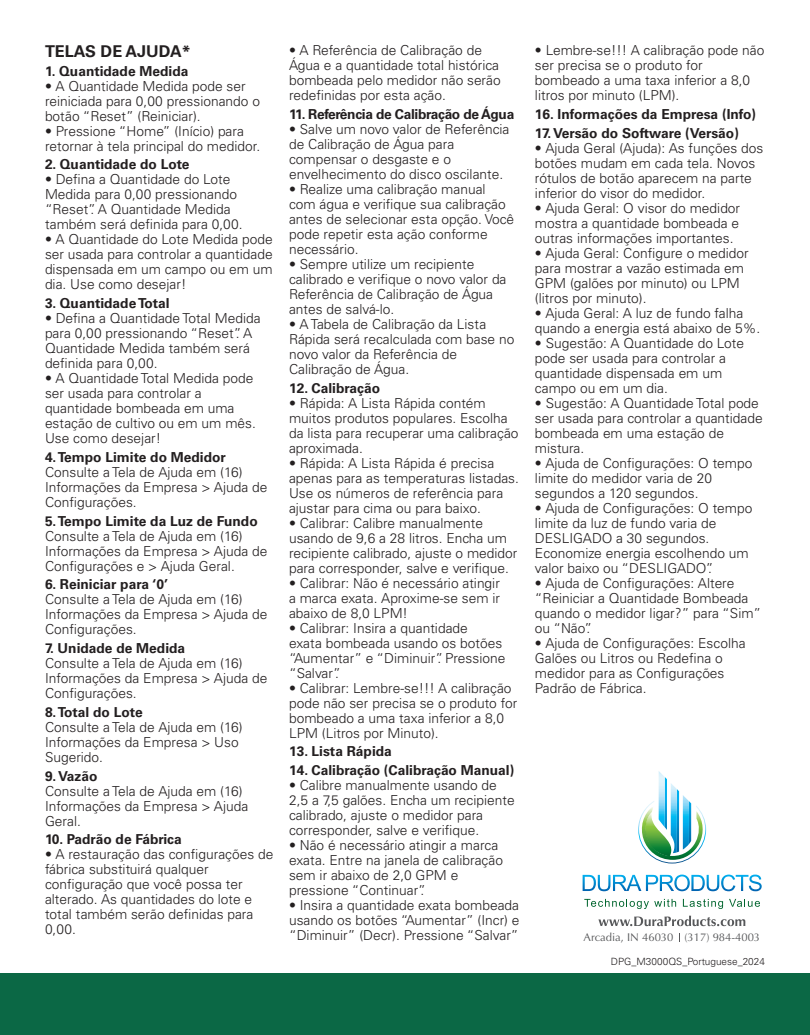
<style>
.page{position:relative;width:810px;height:1035px;background:#fff}
.page>*{position:absolute;margin:0;border:0;box-sizing:border-box;transform-origin:0 0}
.t1{font:700 16.25px "Univers LT Std";color:#231f20}
.t2{font:300 13.75px/15px "Univers LT Std";color:#231f20}
.t3{font:700 13.75px "Univers LT Std";color:#231f20}
.t4{font:700 13.75px "Univers LT Std";letter-spacing:-.025em;color:#231f20}
.t5{font:11.25px "Optima";color:#57585a}
.t6{font:300 10px "Univers LT Std";color:#231f20}
</style>
<div class="page">
<div style="left:0;top:973px;width:810px;height:62px;background:#0b6845"></div>
<svg style="left:638px;top:771px;width:69px;height:93px"></svg>
<svg style="left:583px;top:875px;width:179px;height:16px"></svg>
<svg style="left:584px;top:899px;width:92px;height:10px"></svg>
<svg style="left:683px;top:899px;width:40px;height:10px"></svg>
<svg style="left:729px;top:899px;width:31px;height:8px"></svg>
<svg style="left:598px;top:916px;width:147px;height:10px"></svg>
<p class="t1" style="left:45px;top:42px;width:147px">TELAS DE AJUDA*</p>
<p class="t3" style="left:45px;top:63px;width:145px">1. Quantidade Medida</p>
<p class="t2" style="left:45px;top:78px;width:217px">• A Quantidade Medida pode ser reiniciada para 0,00 pressionando o botão “Reset” (Reiniciar).</p>
<p class="t2" style="left:45px;top:123px;width:217px">• Pressione “Home” (Início) para retornar à tela principal do medidor.</p>
<p class="t3" style="left:45px;top:156px;width:146px">2. Quantidade do Lote</p>
<p class="t2" style="left:45px;top:172px;width:199px">• Defina a Quantidade do Lote<br>Medida para 0,00 pressionando “Reset”. A Quantidade Medida também será definida para 0,00.</p>
<p class="t2" style="left:45px;top:232px;width:229px;text-align:justify">• A Quantidade do Lote Medida pode ser usada para controlar a quantidade dispensada em um campo ou em um dia. Use como desejar!</p>
<p class="t3" style="left:45px;top:295px;width:126px">3. Quantidade Total</p>
<p class="t2" style="left:45px;top:311px;width:217px">• Defina a Quantidade Total Medida para 0,00 pressionando “Reset”. A<br>Quantidade Medida também será definida para 0,00.</p>
<p class="t2" style="left:45px;top:371px;width:212px">• A Quantidade Total Medida pode ser usada para controlar a quantidade bombeada em uma estação de cultivo ou em um mês.<br>Use como desejar!</p>
<p class="t3" style="left:45px;top:449px;width:182px">4. Tempo Limite do Medidor</p>
<p class="t2" style="left:45px;top:464px;width:224px">Consulte a Tela de Ajuda em (16)<br>Informações da Empresa &gt; Ajuda de<br>Configurações.</p>
<p class="t3" style="left:45px;top:513px;width:214px">5. Tempo Limite da Luz de Fundo</p>
<p class="t2" style="left:45px;top:528px;width:224px">Consulte a Tela de Ajuda em (16)<br>Informações da Empresa &gt; Ajuda de<br>Configurações e &gt; Ajuda Geral.</p>
<p class="t3" style="left:45px;top:576px;width:124px">6. Reiniciar para ‘0’</p>
<p class="t2" style="left:45px;top:592px;width:224px">Consulte a Tela de Ajuda em (16)<br>Informações da Empresa &gt; Ajuda de<br>Configurações.</p>
<p class="t3" style="left:45px;top:640px;width:142px">7. Unidade de Medida</p>
<p class="t2" style="left:45px;top:656px;width:224px">Consulte a Tela de Ajuda em (16)<br>Informações da Empresa &gt; Ajuda de<br>Configurações.</p>
<p class="t3" style="left:45px;top:704px;width:99px">8. Total do Lote</p>
<p class="t2" style="left:45px;top:719px;width:199px">Consulte a Tela de Ajuda em (16)<br>Informações da Empresa &gt; Uso<br>Sugerido.</p>
<p class="t3" style="left:45px;top:768px;width:54px">9. Vazão</p>
<p class="t2" style="left:45px;top:783px;width:205px">Consulte a Tela de Ajuda em (16)<br>Informações da Empresa &gt; Ajuda<br>Geral.</p>
<p class="t3" style="left:45px;top:831px;width:138px">10. Padrão de Fábrica</p>
<p class="t2" style="left:45px;top:847px;width:230px">• A restauração das configurações de fábrica substituirá qualquer configuração que você possa ter alterado. As quantidades do lote e total também serão definidas para<br>0,00.</p>
<p class="t2" style="left:289px;top:43px;width:213px">• A Referência de Calibração de<br>Água e a quantidade total histórica bombeada pelo medidor não serão redefinidas por esta ação.</p>
<p class="t4" style="left:289px;top:106px;width:227px">11. Referência de Calibração de Água</p>
<p class="t2" style="left:289px;top:121px;width:222px">• Salve um novo valor de Referência de Calibração de Água para compensar o desgaste e o envelhecimento do disco oscilante.</p>
<p class="t2" style="left:289px;top:181px;width:227px">• Realize uma calibração manual com água e verifique sua calibração antes de selecionar esta opção. Você pode repetir esta ação conforme necessário.</p>
<p class="t2" style="left:289px;top:256px;width:219px">• Sempre utilize um recipiente calibrado e verifique o novo valor da<br>Referência de Calibração de Água antes de salvá-lo.</p>
<p class="t2" style="left:289px;top:316px;width:227px">• A Tabela de Calibração da Lista<br>Rápida será recalculada com base no novo valor da Referência de<br>Calibração de Água.</p>
<p class="t3" style="left:289px;top:380px;width:93px">12. Calibração</p>
<p class="t2" style="left:289px;top:395px;width:231px">• Rápida: A Lista Rápida contém muitos produtos populares. Escolha da lista para recuperar uma calibração aproximada.</p>
<p class="t2" style="left:289px;top:455px;width:231px">• Rápida: A Lista Rápida é precisa apenas para as temperaturas listadas.<br>Use os números de referência para ajustar para cima ou para baixo.</p>
<p class="t2" style="left:289px;top:515px;width:230px">• Calibrar: Calibre manualmente usando de 9,6 a 28 litros. Encha um recipiente calibrado, ajuste o medidor para corresponder, salve e verifique.</p>
<p class="t2" style="left:289px;top:575px;width:213px;text-align:justify">• Calibrar: Não é necessário atingir a marca exata. Aproxime-se sem ir abaixo de 8,0 LPM!</p>
<p class="t2" style="left:289px;top:620px;width:218px">• Calibrar: Insira a quantidade<br>exata bombeada usando os botões “Aumentar” e “Diminuir”. Pressione “Salvar”.</p>
<p class="t2" style="left:289px;top:680px;width:230px">• Calibrar: Lembre-se!!! A calibração pode não ser precisa se o produto for bombeado a uma taxa inferior a 8,0<br>LPM (Litros por Minuto).</p>
<p class="t3" style="left:289px;top:743px;width:104px">13. Lista Rápida</p>
<p class="t3" style="left:289px;top:762px;width:227px">14. Calibração (Calibração Manual)</p>
<p class="t2" style="left:289px;top:778px;width:227px">• Calibre manualmente usando de 2,5 a 7,5 galões. Encha um recipiente calibrado, ajuste o medidor para corresponder, salve e verifique.</p>
<p class="t2" style="left:289px;top:838px;width:215px">• Não é necessário atingir a marca exata. Entre na janela de calibração sem ir abaixo de 2,0 GPM e pressione “Continuar”.</p>
<p class="t2" style="left:289px;top:898px;width:232px;text-align:justify">• Insira a quantidade exata bombeada usando os botões “Aumentar” (Incr) e “Diminuir” (Decr). Pressione “Salvar”</p>
<p class="t2" style="left:535px;top:43px;width:231px">• Lembre-se!!! A calibração pode não ser precisa se o produto for bombeado a uma taxa inferior a 8,0 litros por minuto (LPM).</p>
<p class="t3" style="left:535px;top:106px;width:223px">16. Informações da Empresa (Info)</p>
<p class="t3" style="left:535px;top:125px;width:205px">17. Versão do Software (Versão)</p>
<p class="t2" style="left:535px;top:140px;width:230px">• Ajuda Geral (Ajuda): As funções dos botões mudam em cada tela. Novos rótulos de botão aparecem na parte inferior do visor do medidor.</p>
<p class="t2" style="left:535px;top:200px;width:207px;text-align:justify">• Ajuda Geral: O visor do medidor mostra a quantidade bombeada e outras informações importantes.</p>
<p class="t2" style="left:535px;top:245px;width:215px">• Ajuda Geral: Configure o medidor para mostrar a vazão estimada em<br>GPM (galões por minuto) ou LPM (litros por minuto).</p>
<p class="t2" style="left:535px;top:305px;width:227px">• Ajuda Geral: A luz de fundo falha quando a energia está abaixo de 5%.</p>
<p class="t2" style="left:535px;top:335px;width:211px">• Sugestão: A Quantidade do Lote pode ser usada para controlar a quantidade dispensada em um campo ou em um dia.</p>
<p class="t2" style="left:535px;top:395px;width:229px">• Sugestão: A Quantidade Total pode ser usada para controlar a quantidade bombeada em uma estação de mistura.</p>
<p class="t2" style="left:535px;top:455px;width:219px">• Ajuda de Configurações: O tempo limite do medidor varia de 20 segundos a 120 segundos.</p>
<p class="t2" style="left:535px;top:500px;width:219px">• Ajuda de Configurações: O tempo limite da luz de fundo varia de<br>DESLIGADO a 30 segundos.<br>Economize energia escolhendo um valor baixo ou “DESLIGADO”.</p>
<p class="t2" style="left:535px;top:575px;width:228px">• Ajuda de Configurações: Altere “Reiniciar a Quantidade Bombeada quando o medidor ligar?” para “Sim” ou “Não”.</p>
<p class="t2" style="left:535px;top:635px;width:212px">• Ajuda de Configurações: Escolha<br>Galões ou Litros ou Redefina o medidor para as Configurações<br>Padrão de Fábrica.</p>
<p class="t5" style="left:584px;top:931px;width:178px">Arcadia, IN 46030 (317) 984-4003</p>
<p class="t6" style="left:611px;top:955px;width:156px">DPG_M3000QS_Portuguese_2024</p>
</div>
